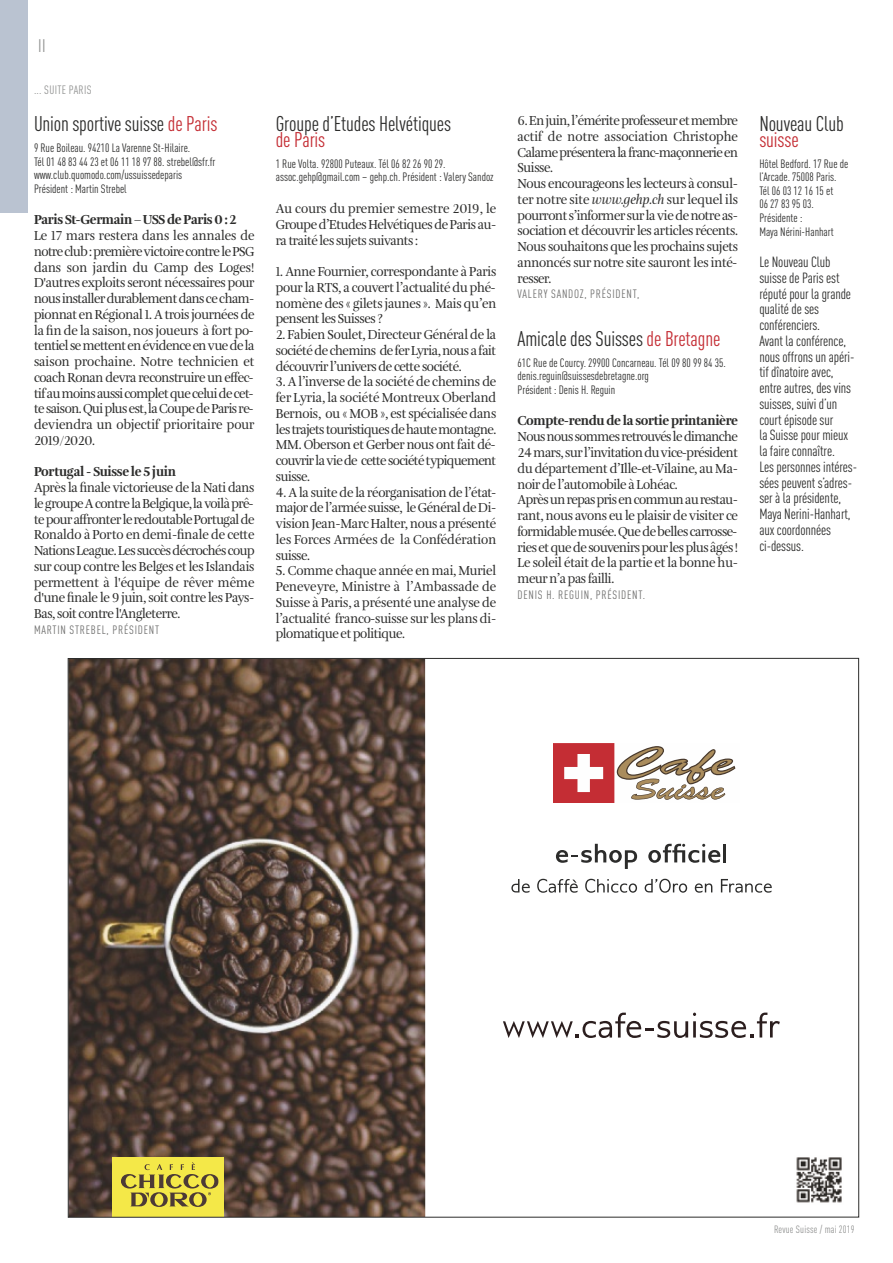
<style>
.page{position:relative;width:893px;height:1263px;background:#fff}
.page>*{position:absolute;margin:0;border:0;box-sizing:border-box;transform-origin:0 0}
.t1{font:condensed 21px "DINOT";letter-spacing:-.005em;color:#2c2c2b}
.t2{font:condensed 21px "DINOT";letter-spacing:-.005em;color:#c42d34}
.t3{font:condensed 18px "DINOT";color:#919291}
.t4{font:condensed 14.7px/15.8px "DINOT";letter-spacing:-.005em;color:#2c2c2b}
.t5{font:13.5px/15.8px "Amalia Pro";letter-spacing:-.03em;color:#2c2c2b;text-align:justify;scale:.95 1}
.t6{font:900 13.5px "Amalia Pro";letter-spacing:-.03em;color:#2c2c2b;scale:.95 1}
.t7{font:condensed 12px/13.5px "DINOT";color:#2c2c2b}
.t8{font:condensed 12px "DINOT";letter-spacing:.065em;color:#6f6f6e}
.t9{font:condensed 12px "DINOT";letter-spacing:.03em;color:#919291}
.t10{font:condensed 10.5px "DINOT";letter-spacing:.02em;color:#919291}
.s1{color:#c42d34}
.s2{font-style:italic}
</style>
<div class="page">
<div style="left:0;top:0;width:28px;height:213px;background:#bac3d1"></div>
<img style="left:70px;top:660px;width:355px;height:555px">
<div style="left:112px;top:1157px;width:111px;height:60px;background:#f4e848"></div>
<svg style="left:121px;top:1162px;width:98px;height:45px"></svg>
<svg style="left:617px;top:746px;width:118px;height:54px"></svg>
<div style="left:553px;top:743px;width:61px;height:60px;background:#c42d34"></div>
<svg style="left:564px;top:754px;width:39px;height:38px"></svg>
<svg style="left:556px;top:844px;width:81px;height:25px"></svg>
<svg style="left:648px;top:844px;width:72px;height:19px"></svg>
<hr style="left:723px;top:844px;width:3px;height:18px;background:#2c2c2b">
<svg style="left:511px;top:879px;width:19px;height:14px"></svg>
<svg style="left:537px;top:879px;width:41px;height:14px"></svg>
<svg style="left:585px;top:879px;width:52px;height:14px"></svg>
<svg style="left:645px;top:879px;width:42px;height:14px"></svg>
<svg style="left:695px;top:883px;width:17px;height:10px"></svg>
<svg style="left:721px;top:879px;width:51px;height:14px"></svg>
<svg style="left:503px;top:1012px;width:277px;height:26px"></svg>
<img style="left:796px;top:1157px;width:46px;height:46px">
<h2 class="t3" style="left:38px;top:39px;width:9px">II</h2>
<p class="t9" style="left:34px;top:86px;width:59px">... SUITE PARIS</p>
<h1 class="t1" style="left:34px;top:116px;width:185px">Union sportive suisse <span class="s1">de Paris</span></h1>
<p class="t7" style="left:34px;top:142px;width:183px">9 Rue Boileau. 94210 La Varenne St-Hilaire.<br>Tél 01 48 83 44 23 et 06 11 18 97 88. strebel@sfr.fr www.club.quomodo.com/ussuissedeparis Président : Martin Strebel</p>
<p class="t6" style="left:34px;top:214px;width:215px">Paris St-Germain – USS de Paris 0 : 2</p>
<p class="t5" style="left:34px;top:228px;width:234px">Le 17 mars restera dans les annales de notreclub:premièrevictoirecontrelePSG dans son jardin du Camp des Loges!<br>D'autres exploits seront nécessaires pour nous installerdurablementdanscecham&shy;pionnat en Régional 1. A trois journées de la fin de la saison, nos joueurs à fort po&shy;tentiel semettentenévidenceenvuedela saison prochaine. Notre technicien et coach Ronan devra reconstruire un effec&shy;tifaumoinsaussicompletqueceluidecet&shy;tesaison.Quiplusest,laCoupedeParis re&shy;deviendra un objectif prioritaire pour 2019/2020.</p>
<p class="t6" style="left:34px;top:466px;width:151px">Portugal - Suisse le 5 juin</p>
<p class="t5" style="left:34px;top:480px;width:234px">Après la finale victorieuse de la Nati dans legroupeAcontrelaBelgique,lavoilàprê&shy;tepouraffronter leredoutablePortugalde Ronaldo à Porto en demi-finale de cette NationsLeague.Les succèsdécrochéscoup sur coup contre les Belges et les Islandais permettent à l'équipe de rêver même d'une finale le 9 juin, soit contre les Pays-Bas, soit contre l'Angleterre.</p>
<p class="t8" style="left:34px;top:625px;width:127px">MARTIN STREBEL, PRÉSIDENT</p>
<h1 class="t1" style="left:276px;top:116px;width:177px">Groupe d’Etudes Helvétiques</h1>
<h1 class="t2" style="left:276px;top:132px;width:51px">de Paris</h1>
<p class="t7" style="left:276px;top:158px;width:219px">1 Rue Volta. 92800 Puteaux. Tél 06 82 26 90 29. assoc.gehp@gmail.com – gehp.ch. Président : Valery Sandoz</p>
<p class="t5" style="left:276px;top:201px;width:234px">Au cours du premier semestre 2019, le Groupe d’Etudes Helvétiques de Paris au&shy;ra traité les sujets suivants :</p>
<p class="t5" style="left:276px;top:264px;width:234px">1. Anne Fournier, correspondante à Paris pour la RTS, a couvert l’actualité du phé&shy;nomène des « gilets jaunes ». Mais qu’en pensent les Suisses ?</p>
<p class="t5" style="left:276px;top:327px;width:234px">2. Fabien Soulet, Directeur Général de la sociétédechemins deferLyria,nousafait découvrir l’univers de cette société.</p>
<p class="t5" style="left:276px;top:374px;width:234px">3. A l’inverse de la société de chemins de fer Lyria, la société Montreux Oberland Bernois, ou « MOB », est spécialisée dans les trajets touristiquesdehautemontagne.<br>MM. Oberson et Gerber nous ont fait dé&shy;couvrir laviede cettesociététypiquement suisse.</p>
<p class="t5" style="left:276px;top:485px;width:234px">4. A la suite de la réorganisation de l’état&shy;major de l’armée suisse, le Général de Di&shy;vision Jean-Marc Halter, nous a présenté les Forces Armées de la Confédération suisse.</p>
<p class="t5" style="left:276px;top:563px;width:234px">5. Comme chaque année en mai, Muriel Peneveyre, Ministre à l’Ambassade de Suisse à Paris, a présenté une analyse de l’actualité franco-suisse sur les plans di&shy;plomatique et politique.</p>
<p class="t5" style="left:518px;top:113px;width:234px;text-align:left">6.Enjuin,l’émériteprofesseuretmembre actif de notre association Christophe Calameprésenteralafranc-maçonnerieen Suisse.<br>Nous encourageons les lecteurs à consul&shy;ter notre site <span class="s2">www.gehp.ch</span> sur lequel ils pourront s’informer sur laviedenotreas&shy;sociation et découvrir les articles récents.<br>Nous souhaitons que les prochains sujets annoncés sur notre site sauront les inté&shy;resser.</p>
<p class="t8" style="left:518px;top:290px;width:123px">VALERY SANDOZ, PRÉSIDENT,</p>
<h1 class="t1" style="left:518px;top:331px;width:204px">Amicale des Suisses <span class="s1">de Bretagne</span></h1>
<p class="t7" style="left:518px;top:357px;width:210px">61C Rue de Courcy. 29900 Concarneau. Tél 09 80 99 84 35. denis.reguin@suissesdebretagne.org<br>Président : Denis H. Reguin</p>
<p class="t6" style="left:518px;top:415px;width:234px">Compte-rendu de la sortie printanière</p>
<p class="t5" style="left:518px;top:429px;width:234px;text-align:left">Nousnous sommes retrouvés ledimanche 24mars, sur l’invitationduvice-président du département d’Ille-et-Vilaine, au Ma&shy;noir de l’automobile à Lohéac.<br>Aprèsunrepasprisencommunaurestau&shy;rant, nous avons eu le plaisir de visiter ce formidablemusée.Quedebellescarrosse&shy;riesetquedesouvenirspour lesplusâgés !<br>Le soleil était de la partie et la bonne hu&shy;meur n’a pas failli.</p>
<p class="t8" style="left:518px;top:590px;width:129px">DENIS H. REGUIN, PRÉSIDENT.</p>
<h1 class="t1" style="left:759px;top:116px;width:86px">Nouveau Club</h1>
<h1 class="t2" style="left:759px;top:132px;width:41px">suisse</h1>
<p class="t7" style="left:759px;top:158px;width:91px">Hôtel Bedford. 17 Rue de l’Arcade. 75008 Paris.<br>Tél 06 03 12 16 15 et<br>06 27 83 95 03.<br>Présidente :<br>Maya Nérini-Hanhart</p>
<p class="t4" style="left:759px;top:255px;width:99px">Le Nouveau Club suisse de Paris est réputé pour la grande qualité de ses conférenciers.<br>Avant la conférence, nous offrons un apéri&shy;tif dînatoire avec, entre autres, des vins suisses, suivi d’un court épisode sur<br>la Suisse pour mieux la faire connaître.<br>Les personnes intéres&shy;sées peuvent s’adres&shy;ser à la présidente,<br>Maya Nerini-Hanhart, aux coordonnées ci-dessus.</p>
<p class="t10" style="left:774px;top:1225px;width:82px">Revue Suisse / mai 2019</p>
</div>
